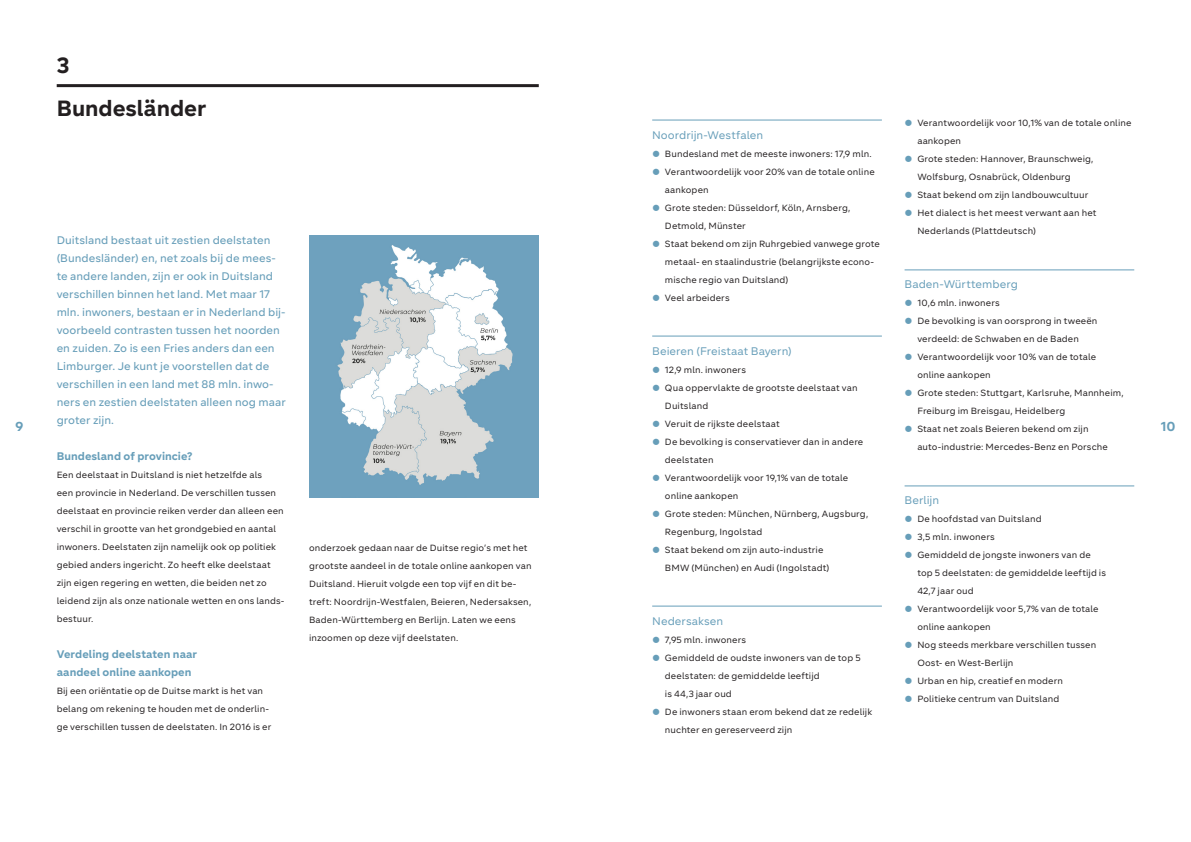
<style>
.page{position:relative;width:1191px;height:842px;background:#fff}
.page>*{position:absolute;margin:0;border:0;box-sizing:border-box;transform-origin:0 0}
.t1{font:700 22px "Segma";color:#231f20}
.t2{font:700 13px "Segma";color:#679eb9}
.t3{font:500 11px/18px "Segma";letter-spacing:.005em;color:#679eb9}
.t4{font:11px "Segma";color:#679eb9}
.t5{font:700 11px "Segma";letter-spacing:.005em;color:#679eb9}
.t6{font:9px/18px "Segma";letter-spacing:.01em;color:#231f20}
.s1{color:#679eb9}
</style>
<div class="page">
<hr style="left:652px;top:120px;width:230px;height:1px;background:#679eb9">
<hr style="left:652px;top:336px;width:230px;height:1px;background:#679eb9">
<hr style="left:652px;top:606px;width:230px;height:1px;background:#679eb9">
<hr style="left:57px;top:84px;width:482px;height:3px;background:#231f20">
<hr style="left:904px;top:269px;width:230px;height:1px;background:#679eb9">
<hr style="left:904px;top:485px;width:230px;height:1px;background:#679eb9">
<img style="left:309px;top:235px;width:230px;height:262px">
<p class="t1" style="left:57px;top:51px;width:14px">3</p>
<p class="t1" style="left:57px;top:93px;width:151px">Bundesländer</p>
<p class="t6" style="left:917px;top:114px;width:216px;text-indent:-13px"><span class="s1">●</span> Verantwoordelijk voor 10,1% van de totale online aankopen</p>
<p class="t6" style="left:904px;top:150px;width:190px"><span class="s1">●</span> Grote steden: Hannover, Braunschweig,</p>
<p class="t6" style="left:917px;top:168px;width:155px">Wolfsburg, Osnabrück, Oldenburg</p>
<p class="t6" style="left:904px;top:186px;width:185px"><span class="s1">●</span> Staat bekend om zijn landbouwcultuur</p>
<p class="t6" style="left:904px;top:204px;width:193px"><span class="s1">●</span> Het dialect is het meest verwant aan het</p>
<p class="t6" style="left:917px;top:222px;width:120px">Nederlands (Plattdeutsch)</p>
<p class="t4" style="left:652px;top:127px;width:113px">Noordrijn-Westfalen</p>
<p class="t6" style="left:652px;top:144px;width:221px"><span class="s1">●</span> Bundesland met de meeste inwoners: 17,9 mln.</p>
<p class="t6" style="left:665px;top:162px;width:211px;text-indent:-13px"><span class="s1">●</span> Verantwoordelijk voor 20% van de totale online aankopen</p>
<p class="t6" style="left:652px;top:198px;width:200px"><span class="s1">●</span> Grote steden: Düsseldorf, Köln, Arnsberg,</p>
<p class="t6" style="left:665px;top:216px;width:82px">Detmold, Münster</p>
<p class="t6" style="left:665px;top:234px;width:216px;text-indent:-13px"><span class="s1">●</span> Staat bekend om zijn Ruhrgebied vanwege grote metaal- en staalindustrie (belangrijkste econo&shy;mische regio van Duitsland)</p>
<p class="t6" style="left:652px;top:288px;width:79px"><span class="s1">●</span> Veel arbeiders</p>
<p class="t3" style="left:57px;top:231px;width:231px">Duitsland bestaat uit zestien deelstaten (Bundesländer) en, net zoals bij de mees&shy;te andere landen, zijn er ook in Duitsland verschillen binnen het land. Met maar 17 mln. inwoners, bestaan er in Nederland bij&shy;voorbeeld contrasten tussen het noorden en zuiden. Zo is een Fries anders dan een Limburger. Je kunt je voorstellen dat de verschillen in een land met 88 mln. inwo&shy;ners en zestien deelstaten alleen nog maar groter zijn.</p>
<p class="t5" style="left:57px;top:449px;width:137px">Bundesland of provincie?</p>
<p class="t6" style="left:57px;top:466px;width:229px">Een deelstaat in Duitsland is niet hetzelfde als<br>een provincie in Nederland. De verschillen tussen deelstaat en provincie reiken verder dan alleen een verschil in grootte van het grondgebied en aantal inwoners. Deelstaten zijn namelijk ook op politiek gebied anders ingericht. Zo heeft elke deelstaat zijn eigen regering en wetten, die beiden net zo leidend zijn als onze nationale wetten en ons lands&shy;bestuur.</p>
<p class="t5" style="left:57px;top:647px;width:142px">Verdeling deelstaten naar</p>
<p class="t5" style="left:57px;top:665px;width:136px">aandeel online aankopen</p>
<p class="t6" style="left:57px;top:682px;width:216px">Bij een oriëntatie op de Duitse markt is het van belang om rekening te houden met de onderlin&shy;ge verschillen tussen de deelstaten. In 2016 is er</p>
<p class="t4" style="left:904px;top:277px;width:115px">Baden-Württemberg</p>
<p class="t6" style="left:904px;top:294px;width:97px"><span class="s1">●</span> 10,6 mln. inwoners</p>
<p class="t6" style="left:904px;top:312px;width:194px"><span class="s1">●</span> De bevolking is van oorsprong in tweeën</p>
<p class="t6" style="left:917px;top:330px;width:163px">verdeeld: de Schwaben en de Baden</p>
<p class="t6" style="left:904px;top:348px;width:193px"><span class="s1">●</span> Verantwoordelijk voor 10% van de totale</p>
<p class="t6" style="left:917px;top:366px;width:75px">online aankopen</p>
<p class="t6" style="left:917px;top:384px;width:208px;text-indent:-13px"><span class="s1">●</span> Grote steden: Stuttgart, Karlsruhe, Mannheim,<br>Freiburg im Breisgau, Heidelberg</p>
<p class="t6" style="left:904px;top:420px;width:185px"><span class="s1">●</span> Staat net zoals Beieren bekend om zijn</p>
<p class="t6" style="left:917px;top:438px;width:192px">auto-industrie: Mercedes-Benz en Porsche</p>
<p class="t4" style="left:652px;top:343px;width:141px">Beieren (Freistaat Bayern)</p>
<p class="t6" style="left:652px;top:360px;width:95px"><span class="s1">●</span> 12,9 mln. inwoners</p>
<p class="t6" style="left:665px;top:378px;width:194px;text-indent:-13px"><span class="s1">●</span> Qua oppervlakte de grootste deelstaat van<br>Duitsland</p>
<p class="t6" style="left:652px;top:414px;width:129px"><span class="s1">●</span> Veruit de rijkste deelstaat</p>
<p class="t6" style="left:665px;top:432px;width:200px;text-indent:-13px"><span class="s1">●</span> De bevolking is conservatiever dan in andere deelstaten</p>
<p class="t6" style="left:652px;top:468px;width:197px"><span class="s1">●</span> Verantwoordelijk voor 19,1% van de totale</p>
<p class="t6" style="left:665px;top:486px;width:75px">online aankopen</p>
<p class="t6" style="left:652px;top:504px;width:217px"><span class="s1">●</span> Grote steden: München, Nürnberg, Augsburg,</p>
<p class="t6" style="left:665px;top:522px;width:99px">Regenburg, Ingolstad</p>
<p class="t6" style="left:652px;top:540px;width:173px"><span class="s1">●</span> Staat bekend om zijn auto-industrie</p>
<p class="t6" style="left:665px;top:558px;width:166px">BMW (München) en Audi (Ingolstadt)</p>
<p class="t2" style="left:15px;top:417px;width:9px">9</p>
<p class="t2" style="left:1160px;top:417px;width:16px">10</p>
<p class="t4" style="left:904px;top:493px;width:36px">Berlijn</p>
<p class="t6" style="left:904px;top:510px;width:139px"><span class="s1">●</span> De hoofdstad van Duitsland</p>
<p class="t6" style="left:904px;top:528px;width:92px"><span class="s1">●</span> 3,5 mln. inwoners</p>
<p class="t6" style="left:904px;top:546px;width:188px"><span class="s1">●</span> Gemiddeld de jongste inwoners van de</p>
<p class="t6" style="left:917px;top:564px;width:190px">top 5 deelstaten: de gemiddelde leeftijd is</p>
<p class="t6" style="left:917px;top:582px;width:58px">42,7 jaar oud</p>
<p class="t6" style="left:904px;top:600px;width:195px"><span class="s1">●</span> Verantwoordelijk voor 5,7% van de totale</p>
<p class="t6" style="left:917px;top:618px;width:75px">online aankopen</p>
<p class="t6" style="left:904px;top:636px;width:193px"><span class="s1">●</span> Nog steeds merkbare verschillen tussen</p>
<p class="t6" style="left:917px;top:654px;width:98px">Oost- en West-Berlijn</p>
<p class="t6" style="left:904px;top:672px;width:160px"><span class="s1">●</span> Urban en hip, creatief en modern</p>
<p class="t6" style="left:904px;top:690px;width:156px"><span class="s1">●</span> Politieke centrum van Duitsland</p>
<p class="t6" style="left:309px;top:539px;width:224px">onderzoek gedaan naar de Duitse regio’s met het grootste aandeel in de totale online aankopen van Duitsland. Hieruit volgde een top vijf en dit be&shy;treft: Noordrijn-Westfalen, Beieren, Nedersaksen, Baden-Württemberg en Berlijn. Laten we eens inzoomen op deze vijf deelstaten.</p>
<p class="t4" style="left:652px;top:613px;width:72px">Nedersaksen</p>
<p class="t6" style="left:652px;top:630px;width:95px"><span class="s1">●</span> 7,95 mln. inwoners</p>
<p class="t6" style="left:665px;top:648px;width:197px;text-indent:-13px"><span class="s1">●</span> Gemiddeld de oudste inwoners van de top 5 deelstaten: de gemiddelde leeftijd</p>
<p class="t6" style="left:665px;top:684px;width:68px">is 44,3 jaar oud</p>
<p class="t6" style="left:665px;top:702px;width:209px;text-indent:-13px"><span class="s1">●</span> De inwoners staan erom bekend dat ze redelijk nuchter en gereserveerd zijn</p>
</div>
